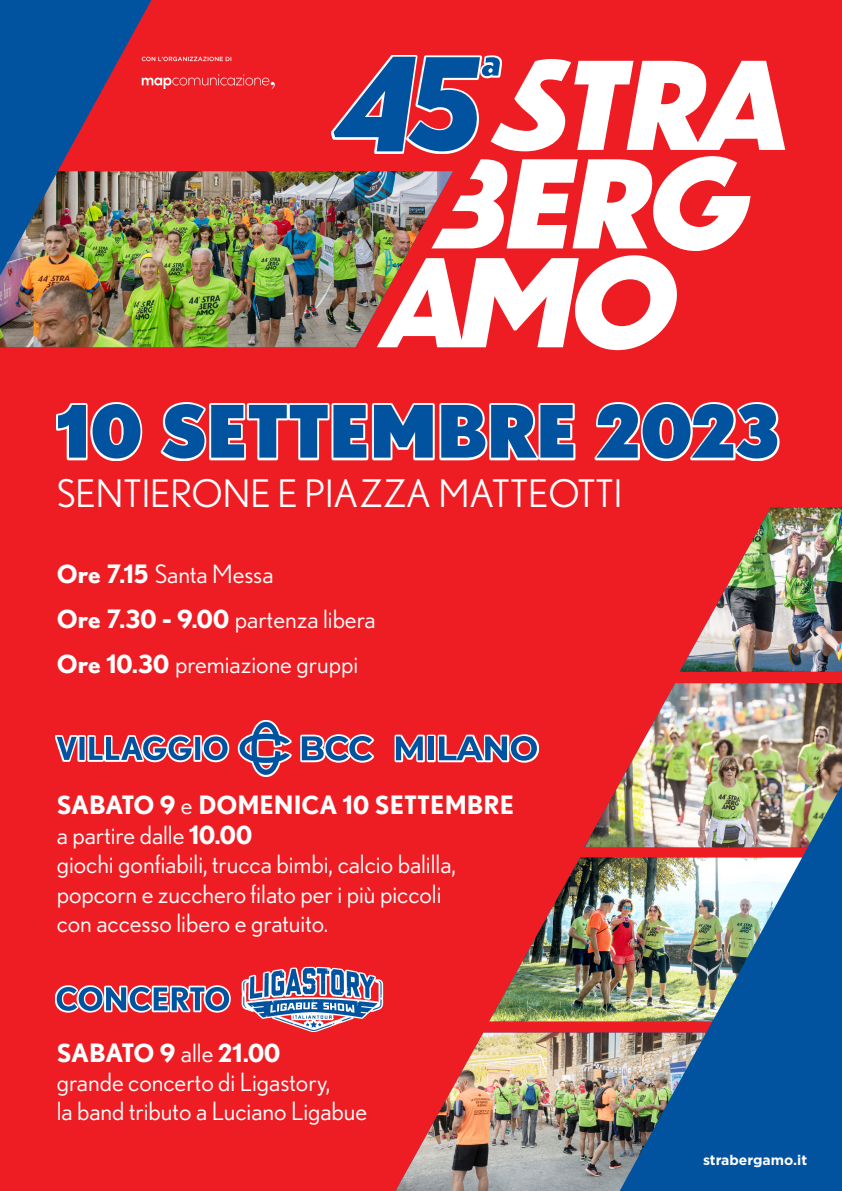
<style>
.page{position:relative;width:842px;height:1191px;background:#ee1d23}
.page>*{position:absolute;margin:0;border:0;box-sizing:border-box;transform-origin:0 0}
.t1{font:900 72.2px "Nobel";color:#0153a0}
.t2{font:38px "Nobel";color:#fff}
.t3{font:25.2px "Nobel";color:#fff}
.t4{font:700 25.2px "Nobel";color:#fff}
.t5{font:700 14px "Gotham";color:#fff}
.s1{font-weight:700}
.s2{font-weight:400}
</style>
<div class="page">
<svg style="left:0;top:0;width:151px;height:171px;fill:#0153a0"></svg>
<svg style="left:142px;top:57px;width:89px;height:4px"></svg>
<svg style="left:142px;top:74px;width:133px;height:15px"></svg>
<svg style="left:332px;top:55px;width:167px;height:85px"></svg>
<svg style="left:334px;top:57px;width:451px;height:293px"></svg>
<img style="left:584px;top:683px;width:258px;height:164px">
<img style="left:680px;top:507px;width:162px;height:164px">
<img style="left:489px;top:857px;width:131px;height:164px">
<img style="left:396px;top:1032px;width:224px;height:159px">
<img style="left:0;top:171px;width:453px;height:176px">
<svg style="left:56px;top:402px;width:723px;height:58px;fill:#fff"></svg>
<img style="left:620px;top:784px;width:222px;height:407px">
<svg style="left:55px;top:720px;width:484px;height:56px"></svg>
<svg style="left:57px;top:736px;width:171px;height:24px"></svg>
<svg style="left:239px;top:722px;width:133px;height:53px"></svg>
<svg style="left:396px;top:736px;width:27px;height:24px"></svg>
<div style="left:428px;top:736px;width:6px;height:24px;background:#0153a0"></div>
<svg style="left:439px;top:736px;width:98px;height:24px"></svg>
<svg style="left:55px;top:985px;width:176px;height:28px"></svg>
<svg style="left:57px;top:987px;width:172px;height:23px"></svg>
<img style="left:241px;top:966px;width:143px;height:66px">
<p class="t1" style="left:57px;top:387px;width:724px">10 SETTEMBRE 2023</p>
<p class="t2" style="left:57px;top:471px;width:567px">SENTIERONE E PIAZZA MATTEOTTI</p>
<p class="t3" style="left:57px;top:559px;width:218px"><span class="s1">Ore 7.15</span> Santa Messa</p>
<p class="t3" style="left:57px;top:604px;width:321px"><span class="s1">Ore 7.30 - 9.00</span> partenza libera</p>
<p class="t3" style="left:57px;top:650px;width:303px"><span class="s1">Ore 10.30</span> premiazione gruppi</p>
<p class="t4" style="left:57px;top:789px;width:459px">SABATO 9 <span class="s2">e</span> DOMENICA 10 SETTEMBRE</p>
<p class="t3" style="left:57px;top:820px;width:197px">a partire dalle <span class="s1">10.00</span></p>
<p class="t3" style="left:57px;top:850px;width:401px">giochi gonfiabili, trucca bimbi, calcio balilla,</p>
<p class="t3" style="left:57px;top:879px;width:386px">popcorn e zucchero filato per i più piccoli</p>
<p class="t3" style="left:57px;top:908px;width:273px">con accesso libero e gratuito.</p>
<p class="t4" style="left:57px;top:1037px;width:225px">SABATO 9 <span class="s2">alle</span> 21.00</p>
<p class="t3" style="left:57px;top:1067px;width:275px">grande concerto di Ligastory,</p>
<p class="t3" style="left:57px;top:1097px;width:312px">la band tributo a Luciano Ligabue</p>
<p class="t5" style="left:703px;top:1151px;width:106px">strabergamo.it</p>
</div>
